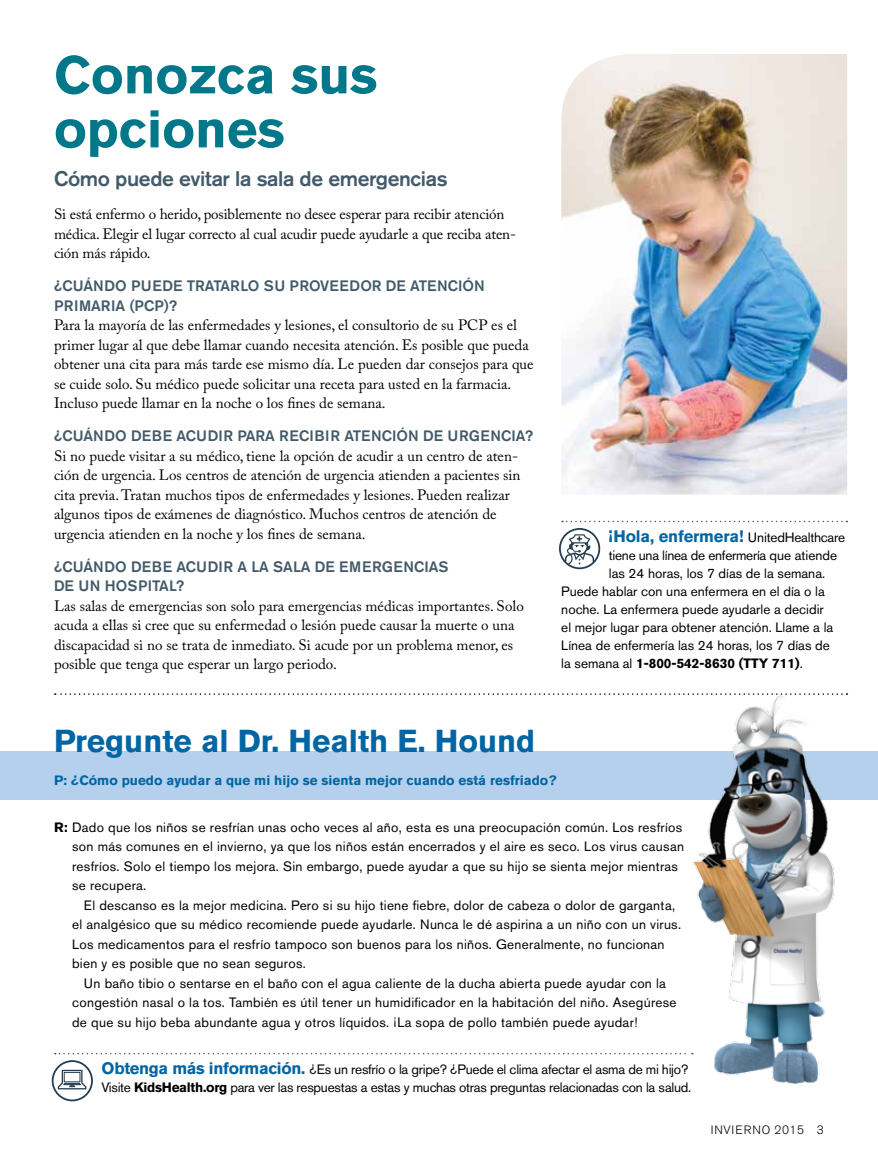
<style>
.page{position:relative;width:878px;height:1161px;background:#fff}
.page>*{position:absolute;margin:0;border:0;box-sizing:border-box;transform-origin:0 0}
.t1{font:700 52.5px/54px "Akzidenz Grotesk BE";color:#00788a}
.t2{font:700 31.5px "Akzidenz Grotesk BE";color:#0065a4}
.t3{font:500 21px "Akzidenz Grotesk BE";letter-spacing:-.02em;color:#425a69}
.t4{font:700 16.5px "Akzidenz Grotesk BE";letter-spacing:-.01em;color:#0065a4}
.t5{font:15px/19.5px "Adobe Caslon Pro";color:#000}
.t6{font:500 15px/19.5px "Akzidenz Grotesk BE";color:#425a69}
.t7{font:13.5px/19.5px "Akzidenz Grotesk BE";letter-spacing:.02em;color:#000}
.t8{font:13.5px/18px "Akzidenz Grotesk BE";letter-spacing:-.02em;color:#000}
.t9{font:13.5px "Akzidenz Grotesk BE";color:#000}
.t10{font:700 13.5px "Akzidenz Grotesk BE";color:#0065a4}
.t11{font:700 13.5px "Akzidenz Grotesk BE";color:#000}
.t12{font:300 12px "Akzidenz Grotesk BE";letter-spacing:.06em;color:#000}
.s1{font-weight:400;font-size:13.5px;color:#000}
.s2{font-weight:400}
.s3{font-weight:700}
.s4{font-weight:700;font-size:16.5px;color:#0065a4}
</style>
<div class="page">
<svg style="left:55px;top:693px;width:607px;height:2px"></svg>
<div style="left:0;top:752px;width:878px;height:48px;background:#b4d0ed"></div>
<img style="left:662px;top:693px;width:216px;height:391px">
<img style="left:561px;top:54px;width:286px;height:441px">
<svg style="left:55px;top:1053px;width:638px;height:1px"></svg>
<svg style="left:52px;top:1060px;width:41px;height:41px"></svg>
<svg style="left:562px;top:521px;width:285px;height:1px"></svg>
<svg style="left:559px;top:528px;width:41px;height:41px"></svg>
<h1 class="t1" style="left:54px;top:48px;width:325px">Conozca sus opciones</h1>
<h3 class="t3" style="left:54px;top:166px;width:395px">Cómo puede evitar la sala de emergencias</h3>
<p class="t5" style="left:54px;top:204px;width:463px">Si está enfermo o herido, posiblemente no desee esperar para recibir atención médica. Elegir el lugar correcto al cual acudir puede ayudarle a que reciba aten&shy;ción más rápido.</p>
<p class="t6" style="left:54px;top:276px;width:432px">¿CUÁNDO PUEDE TRATARLO SU PROVEEDOR DE ATENCIÓN<br>PRIMARIA (PCP)?</p>
<p class="t5" style="left:54px;top:315px;width:481px">Para la mayoría de las enfermedades y lesiones, el consultorio de su PCP es el primer lugar al que debe llamar cuando necesita atención. Es posible que pueda obtener una cita para más tarde ese mismo día. Le pueden dar consejos para que se cuide solo. Su médico puede solicitar una receta para usted en la farmacia.<br>Incluso puede llamar en la noche o los fines de semana.</p>
<p class="t6" style="left:54px;top:426px;width:480px">¿CUÁNDO DEBE ACUDIR PARA RECIBIR ATENCIÓN DE URGENCIA?</p>
<p class="t5" style="left:54px;top:446px;width:468px">Si no puede visitar a su médico, tiene la opción de acudir a un centro de aten&shy;ción de urgencia. Los centros de atención de urgencia atienden a pacientes sin cita previa. Tratan muchos tipos de enfermedades y lesiones. Pueden realizar algunos tipos de exámenes de diagnóstico. Muchos centros de atención de urgencia atienden en la noche y los fines de semana.</p>
<p class="t6" style="left:54px;top:556px;width:396px">¿CUÁNDO DEBE ACUDIR A LA SALA DE EMERGENCIAS<br>DE UN HOSPITAL?</p>
<p class="t5" style="left:54px;top:596px;width:471px">Las salas de emergencias son solo para emergencias médicas importantes. Solo acuda a ellas si cree que su enfermedad o lesión puede causar la muerte o una discapacidad si no se trata de inmediato. Si acude por un problema menor, es posible que tenga que esperar un largo periodo.</p>
<p class="t4" style="left:609px;top:527px;width:238px">¡Hola, enfermera! <span class="s1">UnitedHealthcare</span></p>
<p class="t8" style="left:609px;top:546px;width:230px">tiene una línea de enfermería que atiende</p>
<p class="t9" style="left:609px;top:565px;width:218px">las 24 horas, los 7 días de la semana.</p>
<p class="t9" style="left:561px;top:583px;width:265px">Puede hablar con una enfermera en el día o la</p>
<p class="t9" style="left:561px;top:601px;width:264px">noche. La enfermera puede ayudarle a decidir</p>
<p class="t9" style="left:561px;top:619px;width:273px">el mejor lugar para obtener atención. Llame a la</p>
<p class="t9" style="left:561px;top:637px;width:270px">Línea de enfermería las 24 horas, los 7 días de</p>
<p class="t11" style="left:561px;top:655px;width:243px"><span class="s2">la semana al</span> 1-800-542-8630 (TTY 711)<span class="s2">.</span></p>
<h2 class="t2" style="left:54px;top:723px;width:483px">Pregunte al Dr. Health E. Hound</h2>
<p class="t10" style="left:54px;top:772px;width:504px">P: ¿Cómo puedo ayudar a que mi hijo se sienta mejor cuando está resfriado?</p>
<p class="t7" style="left:72px;top:817px;width:613px;text-indent:-18px"><span class="s3">R:</span> Dado que los niños se resfrían unas ocho veces al año, esta es una preocupación común. Los resfríos son más comunes en el invierno, ya que los niños están encerrados y el aire es seco. Los virus causan resfríos. Solo el tiempo los mejora. Sin embargo, puede ayudar a que su hijo se sienta mejor mientras se recupera.</p>
<p class="t7" style="left:72px;top:895px;width:610px;text-indent:12px">El descanso es la mejor medicina. Pero si su hijo tiene fiebre, dolor de cabeza o dolor de garganta, el analgésico que su médico recomiende puede ayudarle. Nunca le dé aspirina a un niño con un virus.<br>Los medicamentos para el resfrío tampoco son buenos para los niños. Generalmente, no funcionan bien y es posible que no sean seguros.</p>
<p class="t7" style="left:72px;top:973px;width:606px;text-indent:12px">Un baño tibio o sentarse en el baño con el agua caliente de la ducha abierta puede ayudar con la congestión nasal o la tos. También es útil tener un humidificador en la habitación del niño. Asegúrese de que su hijo beba abundante agua y otros líquidos. ¡La sopa de pollo también puede ayudar!</p>
<p class="t8" style="left:102px;top:1060px;width:591px"><span class="s4">Obtenga más información.</span> ¿Es un resfrío o la gripe? ¿Puede el clima afectar el asma de mi hijo?<br>Visite <span class="s3">KidsHealth.org</span> para ver las respuestas a estas y muchas otras preguntas relacionadas con la salud.</p>
<p class="t12" style="left:710px;top:1123px;width:115px">INVIERNO 2015 3</p>
</div>
